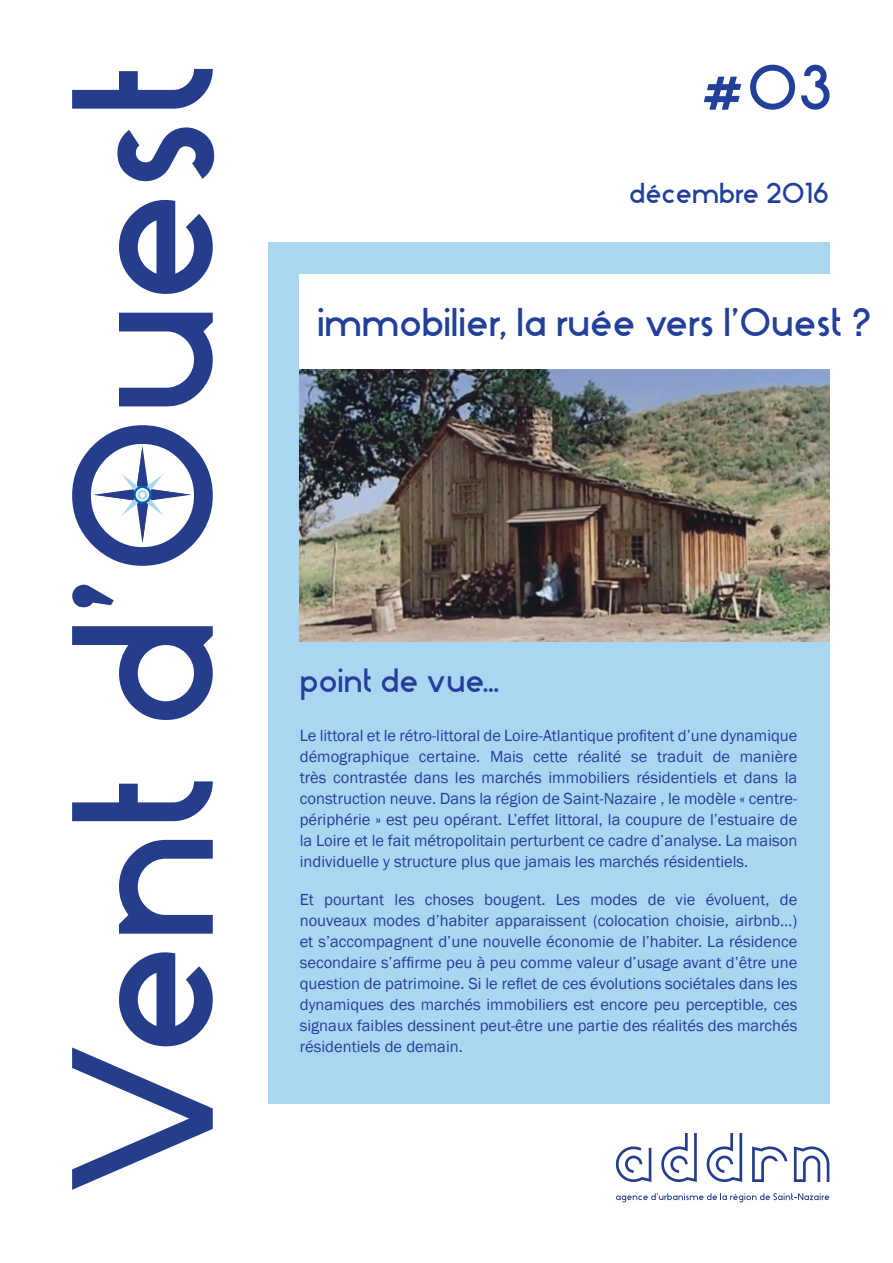
<style>
.page{position:relative;width:893px;height:1263px;background:#fff}
.page>*{position:absolute;margin:0;border:0;box-sizing:border-box;transform-origin:0 0}
.t1{font:187.5px "Stark";color:#253d8b}
.t2{font:60px "Stark";color:#223f99}
.t3{font:37.5px "Stark";color:#223f99}
.t4{font:31.5px "Stark";color:#223f99}
.t5{font:27px "Stark";color:#223f99}
.t6{font:16.5px/21px "Franklin Gothic";color:#223f99;text-align:justify}
</style>
<div class="page">
<div style="left:268px;top:242px;width:561px;height:861px;background:#aad6f2"></div>
<div style="left:300px;top:274px;width:593px;height:96px;background:#fff"></div>
<svg style="left:616px;top:1193px;width:213px;height:9px"></svg>
<svg style="left:616px;top:1146px;width:35px;height:36px"></svg>
<svg style="left:661px;top:1133px;width:36px;height:49px"></svg>
<svg style="left:707px;top:1133px;width:35px;height:49px"></svg>
<svg style="left:794px;top:1146px;width:35px;height:36px"></svg>
<svg style="left:752px;top:1146px;width:35px;height:36px"></svg>
<svg style="left:94px;top:446px;width:97px;height:97px"></svg>
<svg style="left:133px;top:486px;width:18px;height:18px"></svg>
<svg style="left:136px;top:488px;width:13px;height:13px"></svg>
<div style="left:138px;top:490px;width:9px;height:10px;border:2px solid #aad6f2;border-radius:50%"></div>
<img style="left:300px;top:370px;width:529px;height:272px">
<h1 class="t1" style="left:0;top:1199px;width:1141px;rotate:-90deg">Vent d’Ouest</h1>
<h2 class="t2" style="left:701px;top:42px;width:133px">#03</h2>
<h3 class="t5" style="left:629px;top:172px;width:201px">décembre 2016</h3>
<h3 class="t3" style="left:317px;top:294px;width:556px">immobilier, la ruée vers l’Ouest ?</h3>
<h3 class="t4" style="left:300px;top:656px;width:202px">point de vue…</h3>
<p class="t6" style="left:300px;top:725px;width:499px">Le littoral et le rétro-littoral de Loire-Atlantique profitent d’une dynamique démographique certaine. Mais cette réalité se traduit de manière très contrastée dans les marchés immobiliers résidentiels et dans la construction neuve. Dans la région de Saint-Nazaire , le modèle « centre&shy;périphérie » est peu opérant. L’effet littoral, la coupure de l’estuaire de la Loire et le fait métropolitain perturbent ce cadre d’analyse. La maison individuelle y structure plus que jamais les marchés résidentiels.</p>
<p class="t6" style="left:300px;top:889px;width:499px">Et pourtant les choses bougent. Les modes de vie évoluent, de nouveaux modes d’habiter apparaissent (colocation choisie, airbnb…) et s’accompagnent d’une nouvelle économie de l’habiter. La résidence secondaire s’affirme peu à peu comme valeur d’usage avant d’être une question de patrimoine. Si le reflet de ces évolutions sociétales dans les dynamiques des marchés immobiliers est encore peu perceptible, ces signaux faibles dessinent peut-être une partie des réalités des marchés résidentiels de demain.</p>
</div>
